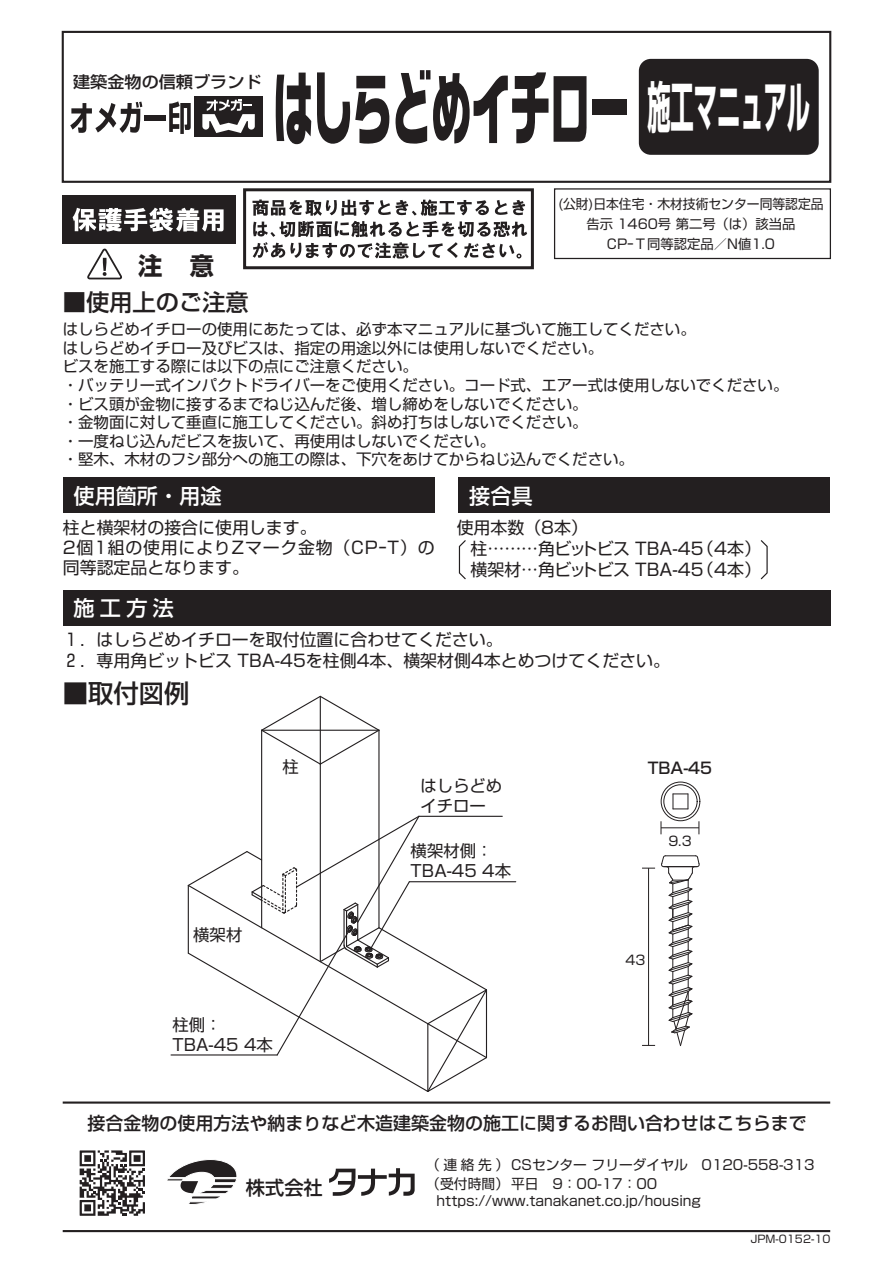
<style>
.page{position:relative;width:893px;height:1263px;background:#fff}
.page>*{position:absolute;margin:0;border:0;box-sizing:border-box;transform-origin:0 0}
.t1{font:700 55.05px "Shin Go Pro";color:#fff;scale:.42 1}
.t2{font:500 25.35px "Shin Go Pro";color:#231f20}
.t3{font:700 24.3px "Shin Go Pro";color:#231f20}
.t4{font:500 23.25px "Shin Go Pro";color:#231f20}
.t5{font:500 21.15px "Shin Go Pro";color:#fff}
.t6{font:500 19.2px "Shin Go Pro";color:#231f20}
.t7{font:500 18px "Shin Go Pro";color:#231f20}
.t8{font:16.95px/20.1px "Shin Go Pro";color:#231f20}
.t9{font:16.95px/21.1px "Shin Go Pro";letter-spacing:-.04em;color:#231f20}
.t10{font:16.95px "Shin Go Pro";letter-spacing:-.02em;color:#231f20}
.t11{font:16.35px/19.6px "Shin Go Pro";color:#231f20}
.t12{font:500 16.2px "Shin Go Pro";color:#231f20;scale:1.06 1}
.t13{font:500 15.75px "Shin Go Pro";color:#231f20}
.t14{font:15.45px/18.6px "Shin Go Pro";color:#231f20}
.t15{font:13.8px/19px "Shin Go Pro";color:#231f20}
.t16{font:13.35px/20.1px "Shin Go Pro";color:#231f20;text-align:center;scale:.96 1}
.t17{font:13.05px "Shin Go Pro";color:#231f20}
.t18{font:10.65px "Shin Go Pro";color:#231f20}
</style>
<div class="page">
<svg style="left:661px;top:821px;width:1px;height:13px"></svg>
<svg style="left:699px;top:821px;width:1px;height:13px"></svg>
<hr style="left:661px;top:827px;width:38px;height:1px;background:#231f20">
<svg style="left:642px;top:1045px;width:13px;height:1px"></svg>
<svg style="left:642px;top:868px;width:13px;height:1px"></svg>
<hr style="left:648px;top:868px;width:1px;height:177px;background:#231f20">
<div style="left:661px;top:782px;width:39px;height:39px;border:1px solid #231f20;border-radius:50%"></div>
<div style="left:664px;top:784px;width:33px;height:34px;border:1px solid #231f20;border-radius:50%"></div>
<svg style="left:673px;top:794px;width:16px;height:16px"></svg>
<svg style="left:661px;top:855px;width:39px;height:191px"></svg>
<hr style="left:378px;top:730px;width:1px;height:198px;background:#231f20">
<hr style="left:261px;top:730px;width:1px;height:198px;background:#231f20">
<hr style="left:320px;top:764px;width:1px;height:198px;background:#231f20">
<svg style="left:261px;top:695px;width:119px;height:71px"></svg>
<hr style="left:262px;top:730px;width:117px;height:1px;background:#231f20">
<hr style="left:320px;top:696px;width:1px;height:68px;background:#231f20">
<svg style="left:187px;top:815px;width:301px;height:277px"></svg>
<hr style="left:409px;top:881px;width:107px;height:1px;background:#231f20">
<hr style="left:419px;top:816px;width:83px;height:1px;background:#231f20">
<hr style="left:171px;top:1054px;width:106px;height:1px;background:#231f20">
<div style="left:63px;top:477px;width:372px;height:36px;background:#231f20"></div>
<div style="left:63px;top:590px;width:767px;height:36px;background:#231f20"></div>
<div style="left:458px;top:477px;width:372px;height:36px;background:#231f20"></div>
<svg style="left:458px;top:540px;width:8px;height:40px"></svg>
<svg style="left:760px;top:540px;width:8px;height:40px"></svg>
<hr style="left:63px;top:1230px;width:767px;height:2px;background:#231f20">
<hr style="left:63px;top:1101px;width:767px;height:2px;background:#231f20">
<svg style="left:329px;top:1168px;width:86px;height:28px"></svg>
<svg style="left:167px;top:1159px;width:70px;height:46px"></svg>
<svg style="left:80px;top:1150px;width:65px;height:66px"></svg>
<div style="left:554px;top:188px;width:277px;height:71px;border:1px solid #231f20"></div>
<div style="left:62px;top:195px;width:174px;height:49px;background:#231f20"></div>
<svg style="left:73px;top:208px;width:151px;height:24px"></svg>
<svg style="left:252px;top:199px;width:275px;height:59px"></svg>
<div style="left:243px;top:188px;width:291px;height:81px;border:3px solid #231f20"></div>
<svg style="left:88px;top:248px;width:34px;height:32px"></svg>
<div style="left:62px;top:31px;width:769px;height:152px;border:2px solid #231f20"></div>
<div style="left:639px;top:59px;width:180px;height:96px;background:#231f20;border-radius:12px"></div>
<div style="left:194px;top:96px;width:68px;height:41px;background:#231f20"></div>
<svg style="left:202px;top:100px;width:53px;height:33px"></svg>
<svg style="left:70px;top:102px;width:72px;height:31px"></svg>
<div style="left:144px;top:115px;width:22px;height:6px;background:#231f20"></div>
<svg style="left:169px;top:101px;width:22px;height:33px"></svg>
<svg style="left:276px;top:73px;width:35px;height:71px"></svg>
<svg style="left:317px;top:72px;width:72px;height:72px"></svg>
<svg style="left:396px;top:70px;width:152px;height:74px"></svg>
<svg style="left:554px;top:76px;width:33px;height:66px"></svg>
<div style="left:592px;top:99px;width:35px;height:16px;background:#231f20"></div>
<p class="t12" style="left:73px;top:69px;width:179px">建築金物の信頼ブランド</p>
<h1 class="t1" style="left:647px;top:63px;width:389px">施工マニュアル</h1>
<h3 class="t3" style="left:138px;top:246px;width:77px">注　意</h3>
<p class="t16" style="left:558px;top:192px;width:278px">(公財)日本住宅・木材技術センター同等認定品告示 1460号第二号（は）該当品<br>CPｰＴ同等認定品／N値1.0</p>
<h3 class="t4" style="left:63px;top:283px;width:188px">■使用上のご注意</h3>
<p class="t14" style="left:63px;top:318px;width:727px">はしらどめイチローの使用にあたっては、必ず本マニュアルに基づいて施工してください。<br>はしらどめイチロー及びビスは、指定の用途以外には使用しないでください。<br>ビスを施工する際には以下の点にご注意ください。<br>・バッテリー式インパクトドライバーをご使用ください。コード式、エアー式は使用しないでください。・ビス頭が金物に接するまでねじ込んだ後、増し締めをしないでください。<br>・金物面に対して垂直に施工してください。斜め打ちはしないでください。<br>・一度ねじ込んだビスを抜いて、再使用はしないでください。<br>・堅木、木材のフシ部分への施工の際は、下穴をあけてからねじ込んでください。</p>
<h3 class="t5" style="left:74px;top:478px;width:150px">使用箇所・用途</h3>
<p class="t8" style="left:63px;top:515px;width:373px">柱と横架材の接合に使用します。<br>2個1組の使用によりZマーク金物（CPｰT）の同等認定品となります。</p>
<h3 class="t5" style="left:74px;top:591px;width:102px">施工方法</h3>
<h3 class="t5" style="left:469px;top:478px;width:65px">接合具</h3>
<p class="t8" style="left:457px;top:516px;width:133px">使用本数（8本(</p>
<p class="t9" style="left:697px;top:536px;width:66px;text-indent:-226px">柱………角ビットビス TBA-45<br>（4本(</p>
<p class="t8" style="left:697px;top:537px;width:66px">（4本(</p>
<p class="t10" style="left:470px;top:556px;width:234px">横架材…角ビットビス TBA-45</p>
<p class="t8" style="left:67px;top:628px;width:604px">1 ．はしらどめイチローを取付位置に合わせてください。<br>2 ．専用角ビットビス TBA-45を柱側4本、横架材側4本とめつけてください。</p>
<h2 class="t2" style="left:63px;top:673px;width:128px">■取付図例</h2>
<p class="t11" style="left:282px;top:755px;width:18px">柱</p>
<p class="t11" style="left:193px;top:922px;width:51px">横架材</p>
<p class="t11" style="left:172px;top:1013px;width:102px">柱側：<br>TBA-45 4本</p>
<p class="t11" style="left:420px;top:774px;width:83px">はしらどめイチロー</p>
<p class="t11" style="left:411px;top:839px;width:102px">横架材側：<br>TBA-45 4本</p>
<p class="t13" style="left:648px;top:755px;width:66px">TBA-45</p>
<p class="t17" style="left:668px;top:830px;width:25px">9.3</p>
<p class="t17" style="left:625px;top:949px;width:21px">43</p>
<p class="t7" style="left:88px;top:1109px;width:721px">接合金物の使用方法や納まりなど木造建築金物の施工に関するお問い合わせはこちらまで</p>
<p class="t6" style="left:246px;top:1171px;width:78px">株式会社</p>
<p class="t15" style="left:426px;top:1154px;width:263px">（連絡先 (CSセンターフリーダイヤル（受付時間(平日</p>
<p class="t15" style="left:437px;top:1190px;width:266px">https://www.tanakanet.co j p. /housing</p>
<p class="t15" style="left:702px;top:1154px;width:115px">0120-558-313</p>
<p class="t15" style="left:552px;top:1173px;width:106px">9：00-17：00</p>
<p class="t18" style="left:751px;top:1230px;width:81px">JPM-0152-10</p>
</div>
